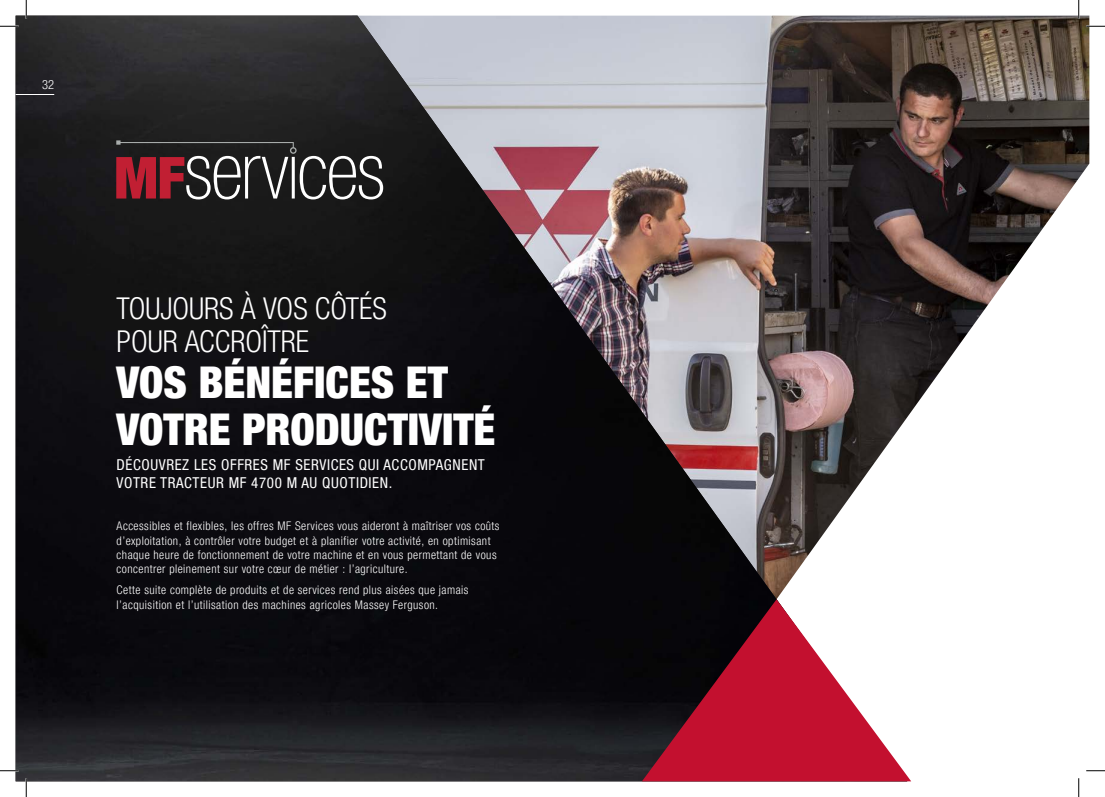
<style>
.page{position:relative;width:1105px;height:797px;background:#fff}
.page>*{position:absolute;margin:0;border:0;box-sizing:border-box;transform-origin:0 0}
.Headings-WHite{font:900 condensed 43.75px/46.2px "Helvetica Neue LTW1 G";color:#fff}
.Headings-WHite-2{font:300 condensed 30px/32.5px "Helvetica Neue LTW1 G";color:#fff}
.Body_Copy-White{font:condensed 15px/18px "Helvetica Neue LTW1 G";letter-spacing:.04em;color:#fff}
.t1{font:300 condensed 12.5px "Helvetica Neue LTW1 G";color:#fff}
.Body_Copy-White-2{font:300 condensed 11.88px/14.2px "Helvetica Neue LTW1 G";letter-spacing:.04em;color:#fff}
</style>
<div class="page">
<img style="left:907px;top:16px;width:182px;height:402px">
<img style="left:16px;top:16px;width:891px;height:765px">
<svg style="left:642px;top:599px;width:269px;height:182px;fill:#c3102f"></svg>
<svg style="left:116px;top:140px;width:267px;height:59px;background:#523c3f"></svg>
<hr style="left:16px;top:94px;width:38px;height:1px;background:#fff">
<svg style="left:0;top:25px;width:19px;height:2px"></svg>
<svg style="left:1086px;top:25px;width:19px;height:2px"></svg>
<svg style="left:0;top:770px;width:19px;height:1px"></svg>
<svg style="left:1086px;top:770px;width:19px;height:1px"></svg>
<svg style="left:25px;top:0;width:2px;height:19px"></svg>
<svg style="left:25px;top:778px;width:2px;height:19px"></svg>
<svg style="left:1078px;top:0;width:1px;height:19px"></svg>
<svg style="left:1078px;top:778px;width:1px;height:19px"></svg>
<p class="t1" style="left:42px;top:77px;width:13px">32</p>
<p class="Headings-WHite-2" style="left:117px;top:293px;width:272px">TOUJOURS À VOS CÔTÉS<br>POUR ACCROÎTRE</p>
<p class="Headings-WHite" style="left:117px;top:359px;width:380px">VOS BÉNÉFICES ET<br>VOTRE PRODUCTIVITÉ</p>
<p class="Body_Copy-White" style="left:117px;top:455px;width:370px">DÉCOUVREZ LES OFFRES MF SERVICES QUI ACCOMPAGNENT<br>VOTRE TRACTEUR MF 4700 M AU QUOTIDIEN.</p>
<p class="Body_Copy-White-2" style="left:117px;top:519px;width:384px">Accessibles et flexibles, les offres MF Services vous aideront à maîtriser vos coûts d’exploitation, à contrôler votre budget et à planifier votre activité, en optimisant chaque heure de fonctionnement de votre machine et en vous permettant de vous concentrer pleinement sur votre cœur de métier : l’agriculture.</p>
<p class="Body_Copy-White-2" style="left:117px;top:583px;width:353px">Cette suite complète de produits et de services rend plus aisées que jamais l’acquisition et l’utilisation des machines agricoles Massey Ferguson.</p>
</div>
